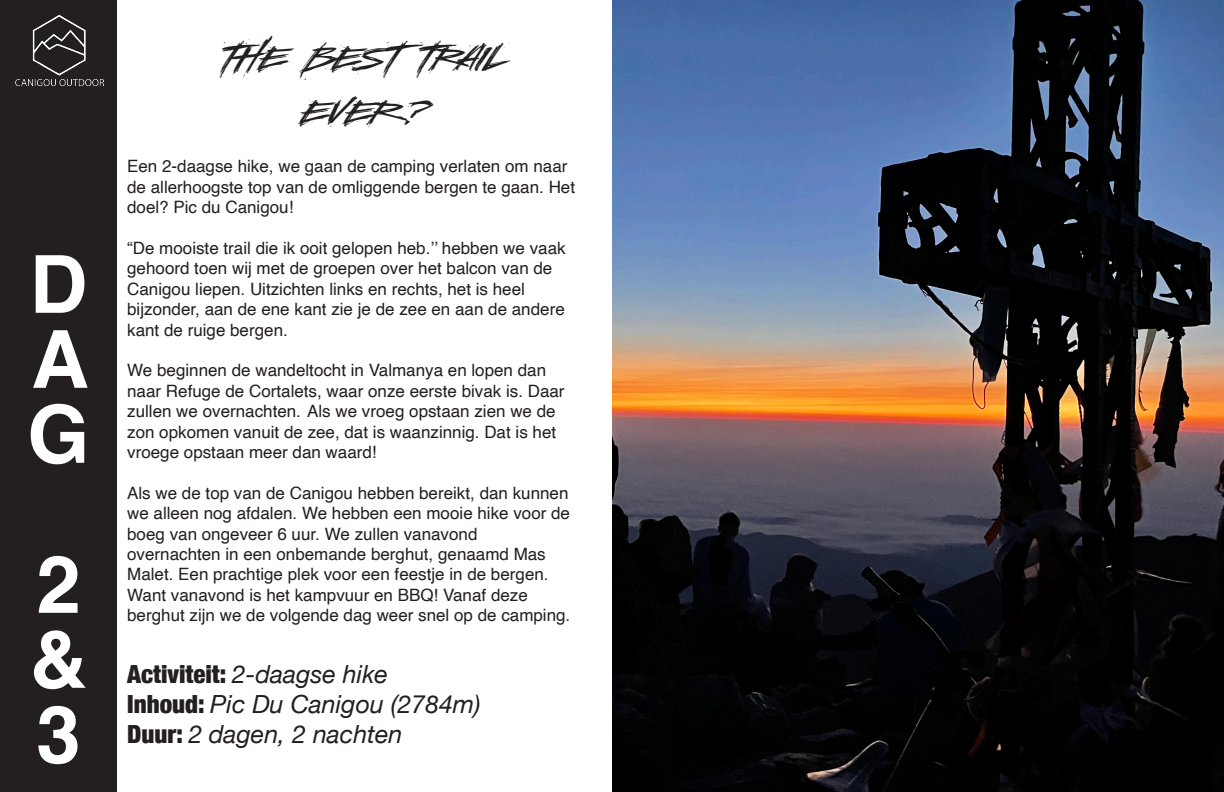
<style>
.page{position:relative;width:1224px;height:792px;background:#fff}
.page>*{position:absolute;margin:0;border:0;box-sizing:border-box;transform-origin:0 0}
.t1{font:700 80px "Helvetica";color:#fff}
.t2{font:45px "LHF Asylum";color:#231f20}
.t3{font:italic 25px "Helvetica Neue";color:#231f20}
.t4{font:17px/20.4px "Helvetica";color:#231f20}
.s1{font-weight:900;font-style:normal;font-stretch:condensed}
</style>
<div class="page">
<div style="left:0;top:0;width:117px;height:792px;background:#231f20"></div>
<img style="left:15px;top:15px;width:89px;height:71px">
<img style="left:612px;top:0;width:612px;height:792px">
<p class="t1" style="left:30px;top:220px;width:59px">D</p>
<p class="t1" style="left:31px;top:295px;width:59px">A</p>
<p class="t1" style="left:27px;top:370px;width:64px">G</p>
<p class="t1" style="left:36px;top:520px;width:46px">2</p>
<p class="t1" style="left:30px;top:595px;width:59px">&amp;</p>
<p class="t1" style="left:36px;top:670px;width:46px">3</p>
<p class="t2" style="left:221px;top:29px;width:288px">THE BESTTRAIL</p>
<p class="t2" style="left:302px;top:83px;width:127px">EVER?</p>
<p class="t4" style="left:127px;top:157px;width:449px">Een 2-daagse hike, we gaan de camping verlaten om naar de allerhoogste top van de omliggende bergen te gaan. Het doel? Pic du Canigou!</p>
<p class="t4" style="left:127px;top:238px;width:440px">“De mooiste trail die ik ooit gelopen heb.’’ hebben we vaak gehoord toen wij met de groepen over het balcon van de<br>Canigou liepen. Uitzichten links en rechts, het is heel</p>
<p class="t4" style="left:127px;top:300px;width:439px">bijzonder, aan de ene kant zie je de zee en aan de andere kant de ruige bergen.</p>
<p class="t4" style="left:127px;top:361px;width:439px">We beginnen de wandeltocht in Valmanya en lopen dan naar Refuge de Cortalets, waar onze eerste bivak is. Daar zullen we overnachten. Als we vroeg opstaan zien we de zon opkomen vanuit de zee, dat is waanzinnig. Dat is het vroege opstaan meer dan waard!</p>
<p class="t4" style="left:127px;top:483px;width:444px;text-align:justify">Als we de top van de Canigou hebben bereikt, dan kunnen we alleen nog afdalen. We hebben een mooie hike voor de boeg van ongeveer 6 uur. We zullen vanavond</p>
<p class="t4" style="left:127px;top:544px;width:423px">overnachten in een onbemande berghut, genaamd Mas<br>Malet. Een prachtige plek voor een feestje in de bergen.<br>Want vanavond is het kampvuur en BBQ! Vanaf deze</p>
<p class="t4" style="left:127px;top:606px;width:445px">berghut zijn we de volgende dag weer snel op de camping.</p>
<p class="t3" style="left:127px;top:656px;width:262px"><span class="s1">Activiteit:</span> 2-daagse hike</p>
<p class="t3" style="left:127px;top:686px;width:355px"><span class="s1">Inhoud:</span> Pic Du Canigou (2784m)</p>
<p class="t3" style="left:127px;top:716px;width:277px"><span class="s1">Duur:</span> 2 dagen, 2 nachten</p>
</div>
